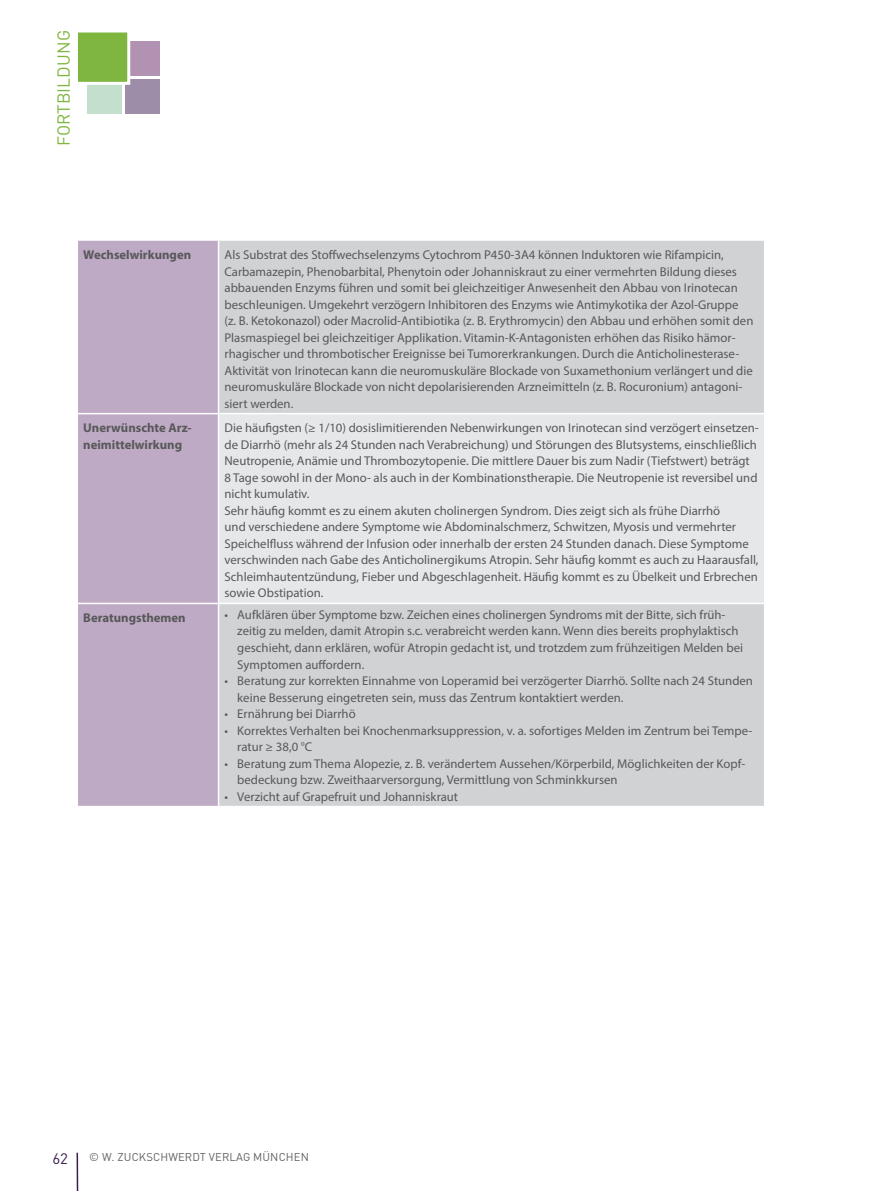
<style>
.page{position:relative;width:893px;height:1191px;background:#fff}
.page>*{position:absolute;margin:0;border:0;box-sizing:border-box;transform-origin:0 0}
.t1{font:17.25px "DIN Pro";letter-spacing:.01em;color:#7fb640}
.t2{font:15px "DIN Pro";color:#3b1c51}
.t3{font:12.75px/16.5px "Myriad Pro";color:#57585a}
.t4{font:700 12.75px/16.5px "Myriad Pro";color:#57585a}
.t5{font:11.25px "DIN Pro";letter-spacing:.01em;color:#636366}
</style>
<div class="page">
<hr style="left:77px;top:1152px;width:1px;height:39px;background:#3b1c51">
<div style="left:125px;top:79px;width:35px;height:35px;background:#9d8da8"></div>
<div style="left:125px;top:41px;width:35px;height:34px;background:#b192b2"></div>
<div style="left:87px;top:79px;width:35px;height:35px;background:#c4dfcc"></div>
<div style="left:75px;top:29px;width:55px;height:56px;background:#7fb640;border:3px solid #fff"></div>
<div style="left:78px;top:241px;width:140px;height:565px;background:#bfaac5"></div>
<div style="left:219px;top:241px;width:545px;height:565px;background:#d1d2d4"></div>
<div style="left:219px;top:413px;width:546px;height:190px;background:#e6e7e9"></div>
<hr style="left:77px;top:413px;width:142px;height:1px;background:#fff">
<hr style="left:219px;top:413px;width:546px;height:1px;background:#fff">
<hr style="left:764px;top:414px;width:1px;height:188px;background:#fff">
<hr style="left:77px;top:602px;width:142px;height:2px;background:#fff">
<hr style="left:219px;top:602px;width:546px;height:2px;background:#fff">
<h1 class="t1" style="left:50px;top:146px;width:118px;rotate:-90deg">FORTBILDUNG</h1>
<p class="t4" style="left:83px;top:246px;width:109px">Wechselwirkungen</p>
<p class="t3" style="left:225px;top:246px;width:530px">Als Substrat des Stoffwechselenzyms Cytochrom P450-3A4 können Induktoren wie Rifampicin, Carbamazepin, Phenobarbital, Phenytoin oder Johanniskraut zu einer vermehrten Bildung dieses abbauenden Enzyms führen und somit bei gleichzeitiger Anwesenheit den Abbau von Irinotecan beschleunigen. Umgekehrt verzögern Inhibitoren des Enzyms wie Antimykotika der Azol-Gruppe<br>(z. B. Ketokonazol) oder Macrolid-Antibiotika (z. B. Erythromycin) den Abbau und erhöhen somit den Plasmaspiegel bei gleichzeitiger Applikation. Vitamin-K-Antagonisten erhöhen das Risiko hämor&shy;rhagischer und thrombotischer Ereignisse bei Tumorerkrankungen. Durch die Anticholinesterase-Aktivität von Irinotecan kann die neuromuskuläre Blockade von Suxamethonium verlängert und die neuromuskuläre Blockade von nicht depolarisierenden Arzneimitteln (z. B. Rocuronium) antagoni&shy;siert werden.</p>
<p class="t4" style="left:83px;top:419px;width:110px">Unerwünschte Arz&shy;neimittelwirkung</p>
<p class="t3" style="left:225px;top:419px;width:536px">Die häufigsten (≥ 1/10) dosislimitierenden Nebenwirkungen von Irinotecan sind verzögert einsetzen&shy;de Diarrhö (mehr als 24 Stunden nach Verabreichung) und Störungen des Blutsystems, einschließlich Neutropenie, Anämie und Thrombozytopenie. Die mittlere Dauer bis zum Nadir (Tiefstwert) beträgt 8 Tage sowohl in der Mono- als auch in der Kombinationstherapie. Die Neutropenie ist reversibel und nicht kumulativ.<br>Sehr häufig kommt es zu einem akuten cholinergen Syndrom. Dies zeigt sich als frühe Diarrhö<br>und verschiedene andere Symptome wie Abdominalschmerz, Schwitzen, Myosis und vermehrter Speichelfluss während der Infusion oder innerhalb der ersten 24 Stunden danach. Diese Symptome verschwinden nach Gabe des Anticholinergikums Atropin. Sehr häufig kommt es auch zu Haarausfall, Schleimhautentzündung, Fieber und Abgeschlagenheit. Häufig kommt es zu Übelkeit und Erbrechen sowie Obstipation.</p>
<p class="t4" style="left:83px;top:609px;width:104px">Beratungsthemen</p>
<p class="t3" style="left:237px;top:606px;width:507px;text-indent:-13px">• Aufklären über Symptome bzw. Zeichen eines cholinergen Syndroms mit der Bitte, sich früh&shy;zeitig zu melden, damit Atropin s.c. verabreicht werden kann. Wenn dies bereits prophylaktisch geschieht, dann erklären, wofür Atropin gedacht ist, und trotzdem zum frühzeitigen Melden bei Symptomen auffordern.</p>
<p class="t3" style="left:237px;top:672px;width:517px;text-indent:-13px">• Beratung zur korrekten Einnahme von Loperamid bei verzögerter Diarrhö. Sollte nach 24 Stunden keine Besserung eingetreten sein, muss das Zentrum kontaktiert werden.</p>
<p class="t3" style="left:225px;top:705px;width:133px">• Ernährung bei Diarrhö</p>
<p class="t3" style="left:237px;top:722px;width:517px;text-indent:-13px">• Korrektes Verhalten bei Knochenmarksuppression, v. a. sofortiges Melden im Zentrum bei Tempe&shy;ratur ≥ 38,0 °C</p>
<p class="t3" style="left:237px;top:755px;width:510px;text-indent:-13px">• Beratung zum Thema Alopezie, z. B. verändertem Aussehen/Körperbild, Möglichkeiten der Kopf&shy;bedeckung bzw. Zweithaarversorgung, Vermittlung von Schminkkursen</p>
<p class="t3" style="left:225px;top:788px;width:235px">• Verzicht auf Grapefruit und Johanniskraut</p>
<p class="t2" style="left:52px;top:1147px;width:17px">62</p>
<p class="t5" style="left:89px;top:1148px;width:221px">© W. ZUCKSCHWERDT VERLAG MÜNCHEN</p>
</div>
